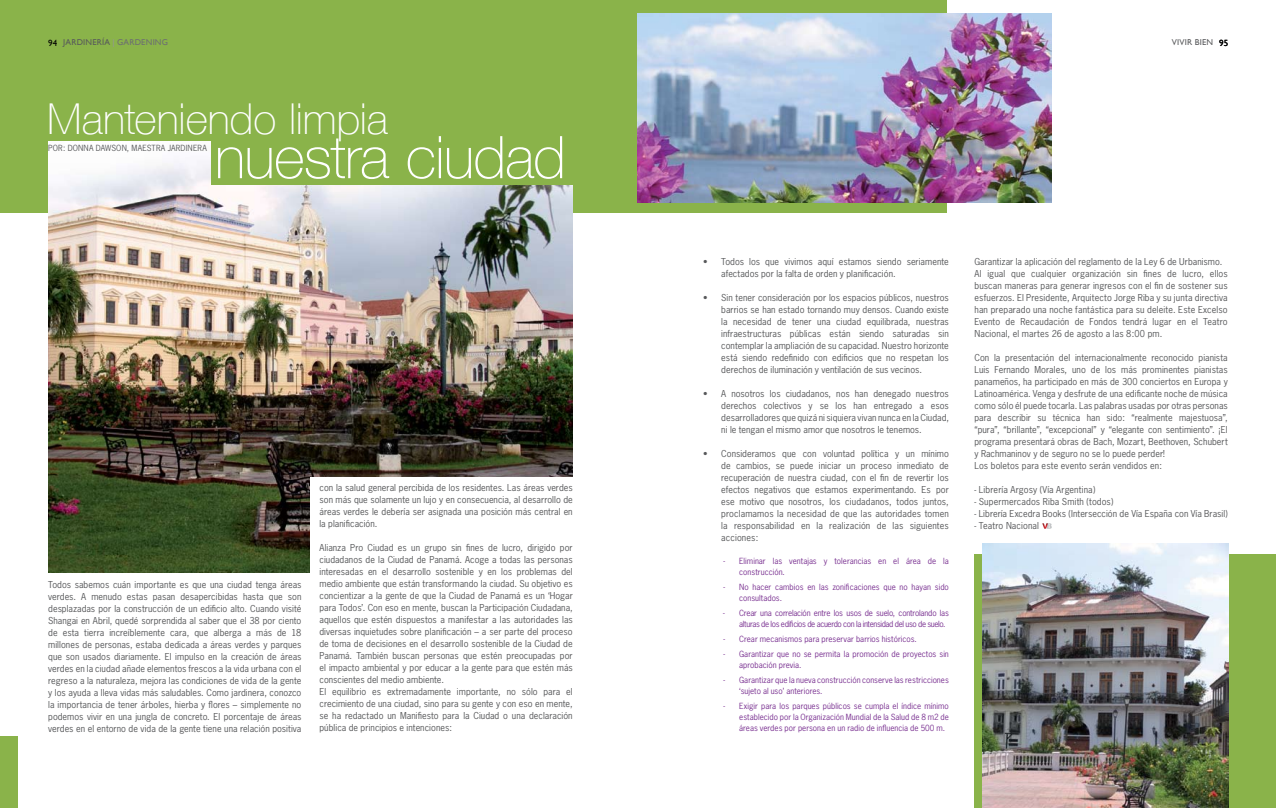
<style>
.page{position:relative;width:1276px;height:808px;background:#fff}
.page>*{position:absolute;margin:0;border:0;box-sizing:border-box;transform-origin:0 0}
.t1{font:100 58.9px "Helve Nue";letter-spacing:-.02em;color:#fff}
.t2{font:100 42.6px "Helve Nue";letter-spacing:-.005em;color:#fff}
.t3{font:9px/12px "News Gothic";letter-spacing:.005em;color:#58595b;text-align:justify}
.t4{font:9px "Gill Sans";color:#000}
.t5{font:8.5px "Gill Sans";letter-spacing:.02em;color:#58595b}
.t6{font:8px/11px "News Gothic";color:#7b3392}
.t7{font:8px/11px "News Gothic";letter-spacing:-.035em;color:#7b3392}
.t8{font:8px "News Gothic";letter-spacing:.02em;color:#58595b}
.s1{color:#939598}
.s2{color:#6d6f71}
.s3{font-size:9px;color:#000}
</style>
<div class="page">
<div style="left:0;top:0;width:947px;height:212px;background:#8ab34a"></div>
<div style="left:974px;top:554px;width:302px;height:254px;background:#8ab34a"></div>
<img style="left:48px;top:142px;width:525px;height:430px">
<div style="left:0;top:736px;width:17px;height:72px;background:#8ab34a"></div>
<div style="left:310px;top:477px;width:290px;height:98px;background:#fff"></div>
<div style="left:211px;top:134px;width:366px;height:51px;background:#8ab34a"></div>
<img style="left:982px;top:543px;width:246px;height:265px">
<svg style="left:1042px;top:523px;width:9px;height:6px"></svg>
<img style="left:638px;top:13px;width:413px;height:189px">
<p class="t5" style="left:63px;top:38px;width:106px">JARDINERÍA <span class="s1">|</span> <span class="s2">GARDENING</span></p>
<p class="t4" style="left:48px;top:37px;width:11px">94</p>
<p class="t5" style="left:1172px;top:38px;width:58px">VIVIR BIEN <span class="s3">95</span></p>
<h2 class="t2" style="left:47px;top:93px;width:342px">Manteniendo limpia</h2>
<h1 class="t1" style="left:215px;top:121px;width:353px">nuestra ciudad</h1>
<p class="t8" style="left:48px;top:143px;width:160px">POR: DONNA DAWSON, MAESTRA JARDINERA</p>
<p class="t3" style="left:48px;top:578px;width:255px">Todos sabemos cuán importante es que una ciudad tenga áreas verdes. A menudo estas pasan desapercibidas hasta que son desplazadas por la construcción de un edificio alto. Cuando visité Shangai en Abril, quedé sorprendida al saber que el 38 por ciento de esta tierra increíblemente cara, que alberga a más de 18 millones de personas, estaba dedicada a áreas verdes y parques que son usados diariamente. El impulso en la creación de áreas verdes en la ciudad añade elementos frescos a la vida urbana con el regreso a la naturaleza, mejora las condiciones de vida de la gente y los ayuda a lleva vidas más saludables. Como jardinera, conozco la importancia de tener árboles, hierba y flores – simplemente no podemos vivir en una jungla de concreto. El porcentaje de áreas verdes en el entorno de vida de la gente tiene una relación positiva</p>
<p class="t3" style="left:319px;top:482px;width:255px">con la salud general percibida de los residentes. Las áreas verdes son más que solamente un lujo y en consecuencia, al desarrollo de áreas verdes le debería ser asignada una posición más central en la planificación.</p>
<p class="t3" style="left:319px;top:542px;width:255px;text-align:left">Alianza Pro Ciudad es un grupo sin fines de lucro, dirigido por ciudadanos de la Ciudad de Panamá. Acoge a todas las personas interesadas en el desarrollo sostenible y en los problemas del medio ambiente que están transformando la ciudad. Su objetivo es concientizar a la gente de que la Ciudad de Panamá es un ‘Hogar para Todos’. Con eso en mente, buscan la Participación Ciudadana, aquellos que estén dispuestos a manifestar a las autoridades las diversas inquietudes sobre planificación – a ser parte del proceso de toma de decisiones en el desarrollo sostenible de la Ciudad de Panamá. También buscan personas que estén preocupadas por el impacto ambiental y por educar a la gente para que estén más conscientes del medio ambiente.<br>El equilibrio es extremadamente importante, no sólo para el crecimiento de una ciudad, sino para su gente y con eso en mente, se ha redactado un Manifiesto para la Ciudad o una declaración pública de principios e intenciones:</p>
<p class="t3" style="left:721px;top:256px;width:229px;text-indent:-18px">• Todos los que vivimos aquí estamos siendo seriamente afectados por la falta de orden y planificación.</p>
<p class="t3" style="left:721px;top:292px;width:229px;text-indent:-18px">• Sin tener consideración por los espacios públicos, nuestros barrios se han estado tornando muy densos. Cuando existe la necesidad de tener una ciudad equilibrada, nuestras infraestructuras públicas están siendo saturadas sin contemplar la ampliación de su capacidad. Nuestro horizonte está siendo redefinido con edificios que no respetan los derechos de iluminación y ventilación de sus vecinos.</p>
<p class="t3" style="left:721px;top:388px;width:229px;text-indent:-18px">• A nosotros los ciudadanos, nos han denegado nuestros derechos colectivos y se los han entregado a esos desarrolladores que quizá ni siquiera vivan nunca en la Ciudad, ni le tengan el mismo amor que nosotros le tenemos.</p>
<p class="t3" style="left:721px;top:448px;width:229px;text-indent:-18px">• Consideramos que con voluntad política y un mínimo de cambios, se puede iniciar un proceso inmediato de recuperación de nuestra ciudad, con el fin de revertir los efectos negativos que estamos experimentando. Es por ese motivo que nosotros, los ciudadanos, todos juntos, proclamamos la necesidad de que las autoridades tomen la responsabilidad en la realización de las siguientes acciones:</p>
<p class="t6" style="left:739px;top:556px;width:211px;text-indent:-16px">- Eliminar las ventajas y tolerancias en el área de la construcción.</p>
<p class="t6" style="left:739px;top:582px;width:211px;text-indent:-16px">- No hacer cambios en las zonificaciones que no hayan sido consultados.</p>
<p class="t7" style="left:739px;top:608px;width:211px;text-indent:-16px">- Crear una correlación entre los usos de suelo, controlando las alturas de los edificios de acuerdo con la intensidad del uso de suelo.</p>
<p class="t6" style="left:723px;top:634px;width:195px">- Crear mecanismos para preservar barrios históricos.</p>
<p class="t6" style="left:739px;top:649px;width:211px;text-indent:-16px">- Garantizar que no se permita la promoción de proyectos sin aprobación previa.</p>
<p class="t6" style="left:739px;top:675px;width:211px;text-indent:-16px">- Garantizar que la nueva construcción conserve las restricciones ‘sujeto al uso’ anteriores.</p>
<p class="t6" style="left:739px;top:701px;width:211px;text-align:justify;text-indent:-16px">- Exigir para los parques públicos se cumpla el índice mínimo establecido por la Organización Mundial de la Salud de 8 m2 de áreas verdes por persona en un radio de influencia de 500 m.</p>
<p class="t3" style="left:974px;top:255px;width:255px;text-align:left">Garantizar la aplicación del reglamento de la Ley 6 de Urbanismo.<br>Al igual que cualquier organización sin fines de lucro, ellos buscan maneras para generar ingresos con el fin de sostener sus esfuerzos. El Presidente, Arquitecto Jorge Riba y su junta directiva han preparado una noche fantástica para su deleite. Este Excelso Evento de Recaudación de Fondos tendrá lugar en el Teatro Nacional, el martes 26 de agosto a las 8:00 pm.</p>
<p class="t3" style="left:974px;top:351px;width:255px;text-align:left">Con la presentación del internacionalmente reconocido pianista Luis Fernando Morales, uno de los más prominentes pianistas panameños, ha participado en más de 300 conciertos en Europa y Latinoamérica. Venga y desfrute de una edificante noche de música como sólo él puede tocarla. Las palabras usadas por otras personas para describir su técnica han sido: “realmente majestuosa”, “pura”, “brillante”, “excepcional” y “elegante con sentimiento”. ¡El programa presentará obras de Bach, Mozart, Beethoven, Schubert y Rachmaninov y de seguro no se lo puede perder!<br>Los boletos para este evento serán vendidos en:</p>
<p class="t3" style="left:974px;top:483px;width:122px">- Librería Argosy (Vía Argentina)</p>
<p class="t3" style="left:974px;top:495px;width:140px">- Supermercados Riba Smith (todos)</p>
<p class="t3" style="left:974px;top:507px;width:255px">- Librería Excedra Books (Intersección de Vía España con Vía Brasil)</p>
<p class="t3" style="left:974px;top:519px;width:66px">- Teatro Nacional</p>
</div>
